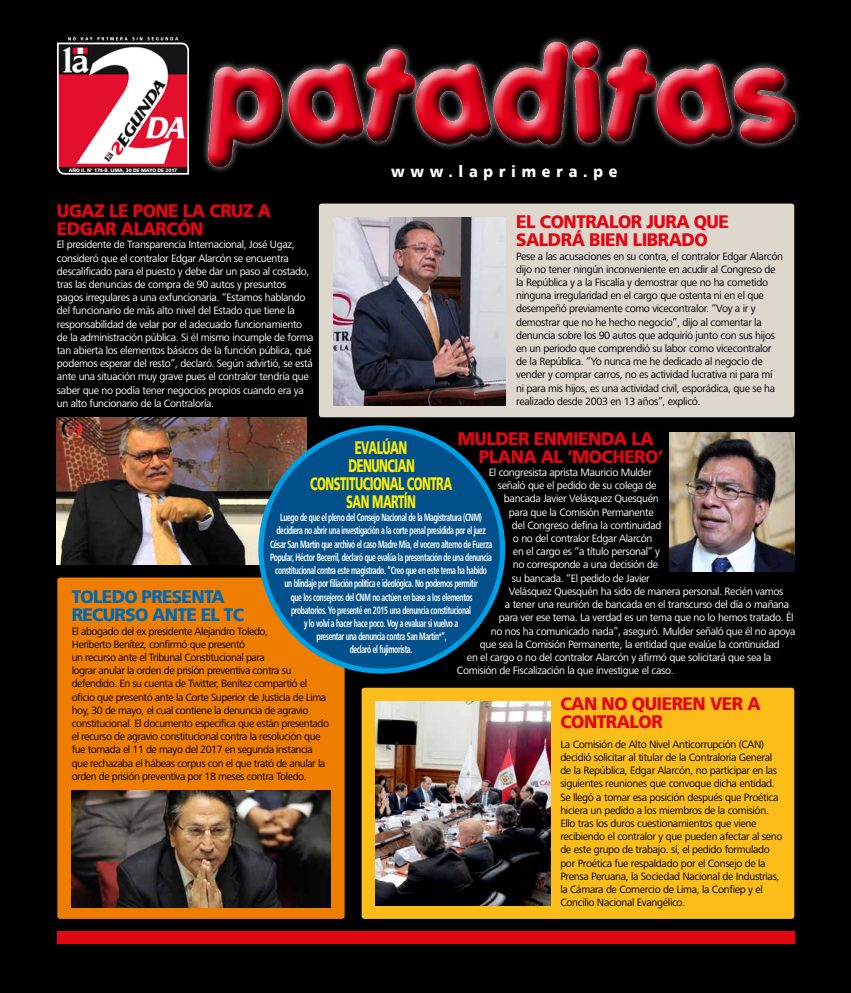
<style>
.page{position:relative;width:851px;height:993px;background:#fff}
.page>*{position:absolute;margin:0;border:0;box-sizing:border-box;transform-origin:0 0}
.t1{font:900 18px/18px "Frutiger 75";letter-spacing:-.03em;color:#e30613;scale:.95 1}
.t2{font:900 18px/18px "Frutiger 75";letter-spacing:-.045em;color:#ffed00;text-align:center;scale:.63 1}
.t3{font:900 18px/18px "Frutiger 75";letter-spacing:-.04em;color:#0069b4;scale:.95 1}
.t4{font:900 16px "Frutiger 75";letter-spacing:.4em;color:#fff;scale:.9 1}
.t5{font:11px/13.2px "Frutiger Next LT";letter-spacing:-.03em;color:#000}
.t6{font:11px/13.2px "Frutiger Next LT";letter-spacing:-.03em;color:#fff}
.t7{font:700 11px/13.2px "Frutiger Next LT";letter-spacing:-.045em;color:#fff;text-align:center;scale:.63 1}
.t8{font:900 4.9px "Frutiger 75";letter-spacing:-.02em;color:#fff}
</style>
<div class="page">
<div style="left:0;top:0;width:850px;height:992px;background:#000"></div>
<svg style="left:57px;top:37px;width:133px;height:138px"></svg>
<div style="left:201px;top:35px;width:600px;height:139px;background:#fff;opacity:.75"></div>
<img style="left:209px;top:42px;width:585px;height:125px">
<img style="left:57px;top:417px;width:249px;height:147px">
<div style="left:361px;top:687px;width:433px;height:231px;background:#fcbd1b;border-radius:3px"></div>
<img style="left:375px;top:701px;width:175px;height:204px">
<div style="left:57px;top:577px;width:287px;height:341px;background:#ef7d00;border-radius:3px"></div>
<div style="left:319px;top:203px;width:475px;height:214px;background:#ddd7ce;border-radius:3px"></div>
<img style="left:333px;top:217px;width:172px;height:188px">
<div style="left:261px;top:428px;width:241px;height:243px;background:#00508c;border-radius:50%"></div>
<div style="left:258px;top:425px;width:247px;height:248px;border:5px solid #009fe3;border-radius:50%"></div>
<img style="left:72px;top:790px;width:258px;height:117px">
<div style="left:57px;top:931px;width:737px;height:12px;background:#e30613"></div>
<img style="left:669px;top:432px;width:125px;height:139px">
<p class="t8" style="left:69px;top:167px;width:110px">AÑO II. N° 174-B. LIMA, 30 DE MAYO DE 2017</p>
<h1 class="t1" style="left:57px;top:202px;width:227px">UGAZ LE PONE LA CRUZ A<br>EDGAR ALARCÓN</h1>
<p class="t6" style="left:57px;top:238px;width:258px">El presidente de Transparencia Internacional, José Ugaz, consideró que el contralor Edgar Alarcón se encuentra descalificado para el puesto y debe dar un paso al costado, tras las denuncias de compra de 90 autos y presuntos pagos irregulares a una exfuncionaria. “Estamos hablando del funcionario de más alto nivel del Estado que tiene la responsabilidad de velar por el adecuado funcionamiento de la administración pública. Si él mismo incumple de forma tan abierta los elementos básicos de la función pública, qué podemos esperar del resto”, declaró. Según advirtió, se está ante una situación muy grave pues el contralor tendría que saber que no podía tener negocios propios cuando era ya un alto funcionario de la Contraloría.</p>
<h2 class="t4" style="left:391px;top:161px;width:253px">www.laprimera.pe</h2>
<h1 class="t1" style="left:516px;top:213px;width:225px">EL CONTRALOR JURA QUE<br>SALDRÁ BIEN LIBRADO</h1>
<p class="t5" style="left:516px;top:249px;width:268px">Pese a las acusaciones en su contra, el contralor Edgar Alarcón dijo no tener ningún inconveniente en acudir al Congreso de la República y a la Fiscalía y demostrar que no ha cometido ninguna irregularidad en el cargo que ostenta ni en el que desempeñó previamente como vicecontralor. “Voy a ir y demostrar que no he hecho negocio”, dijo al comentar la denuncia sobre los 90 autos que adquirió junto con sus hijos en un periodo que comprendió su labor como vicecontralor de la República. “Yo nunca me he dedicado al negocio de vender y comprar carros, no es actividad lucrativa ni para mí ni para mis hijos, es una actividad civil, esporádica, que se ha realizado desde 2003 en 13 años”, explicó.</p>
<h1 class="t1" style="left:479px;top:429px;width:196px;text-indent:-21px">MULDER ENMIENDA LA<br>PLANA AL ‘MOCHERO’</h1>
<p class="t6" style="left:489px;top:465px;width:164px">El congresista aprista Mauricio Mulder</p>
<p class="t6" style="left:498px;top:479px;width:160px">señaló que el pedido de su colega de</p>
<p class="t6" style="left:504px;top:492px;width:156px">bancada Javier Velásquez Quesquén</p>
<p class="t6" style="left:509px;top:505px;width:146px">para que la Comisión Permanente</p>
<p class="t6" style="left:512px;top:518px;width:151px">del Congreso defina la continuidad</p>
<p class="t6" style="left:513px;top:531px;width:141px">o no del contralor Edgar Alarcón</p>
<p class="t6" style="left:513px;top:545px;width:149px">en el cargo es “a título personal” y</p>
<p class="t6" style="left:513px;top:558px;width:147px">no corresponde a una decisión de</p>
<p class="t6" style="left:512px;top:571px;width:139px">su bancada. “El pedido de Javier</p>
<p class="t6" style="left:509px;top:584px;width:276px">Velásquez Quesquén ha sido de manera personal. Recién vamos</p>
<p class="t6" style="left:505px;top:597px;width:286px">a tener una reunión de bancada en el transcurso del día o mañana</p>
<p class="t6" style="left:499px;top:611px;width:296px">para ver ese tema. La verdad es un tema que no lo hemos tratado. Él</p>
<p class="t6" style="left:491px;top:624px;width:306px">no nos ha comunicado nada”, aseguró. Mulder señaló que él no apoya</p>
<p class="t6" style="left:480px;top:637px;width:301px">que sea la Comisión Permanente, la entidad que evalúe la continuidad</p>
<p class="t6" style="left:467px;top:650px;width:306px">en el cargo o no del contralor Alarcón y afirmó que solicitará que sea la</p>
<p class="t6" style="left:457px;top:663px;width:218px">Comisión de Fiscalización la que investigue el caso.</p>
<h1 class="t2" style="left:310px;top:438px;width:227px">EVALÚAN<br>DENUNCIAN<br>CONSTITUCIONAL CONTRA<br>SAN MARTÍN</h1>
<p class="t7" style="left:270px;top:511px;width:354px">Luego de que el pleno del Consejo Nacional de la Magistratura (CNM) decidiera no abrir una investigación a la corte penal presidida por el juez César San Martín que archivó el caso Madre Mía, el vocero alterno de Fuerza Popular, Héctor Becerril, declaró que evalúa la presentación de una denuncia constitucional contra este magistrado. “Creo que en este tema ha habido<br>un blindaje por filiación política e ideológica. No podemos permitir<br>que los consejeros del CNM no actúen en base a los elementos<br>probatorios. Yo presenté en 2015 una denuncia constitucional<br>y lo volví a hacer hace poco. Voy a evaluar si vuelvo a<br>presentar una denuncia contra San Martín*”,<br>declaró el fujimorista.</p>
<h1 class="t3" style="left:72px;top:587px;width:183px">TOLEDO PRESENTA<br>RECURSO ANTE EL TC</h1>
<p class="t5" style="left:72px;top:624px;width:259px">El abogado del ex presidente Alejandro Toledo,<br>Heriberto Benítez, confirmó que presentó<br>un recurso ante el Tribunal Constitucional para<br>lograr anular la orden de prisión preventiva contra su defendido. En su cuenta de Twitter, Benítez compartió el oficio que presentó ante la Corte Superior de Justicia de Lima hoy, 30 de mayo, el cual contiene la denuncia de agravio constitucional. El documento especifica que están presentado el recurso de agravio constitucional contra la resolución que fue tomada el 11 de mayo del 2017 en segunda instancia que rechazaba el hábeas corpus con el que trató de anular la orden de prisión preventiva por 18 meses contra Toledo.</p>
<h1 class="t1" style="left:560px;top:694px;width:212px">CAN NO QUIEREN VER A<br>CONTRALOR</h1>
<p class="t5" style="left:560px;top:737px;width:224px">La Comisión de Alto Nivel Anticorrupción (CAN) decidió solicitar al titular de la Contraloría General de la República, Edgar Alarcón, no participar en las siguientes reuniones que convoque dicha entidad.<br>Se llegó a tomar esa posición después que Proética hiciera un pedido a los miembros de la comisión.<br>Ello tras los duros cuestionamientos que viene recibiendo el contralor y que pueden afectar al seno de este grupo de trabajo. sí, el pedido formulado por Proética fue respaldado por el Consejo de la Prensa Peruana, la Sociedad Nacional de Industrias, la Cámara de Comercio de Lima, la Confiep y el Concilio Nacional Evangélico.</p>
</div>
